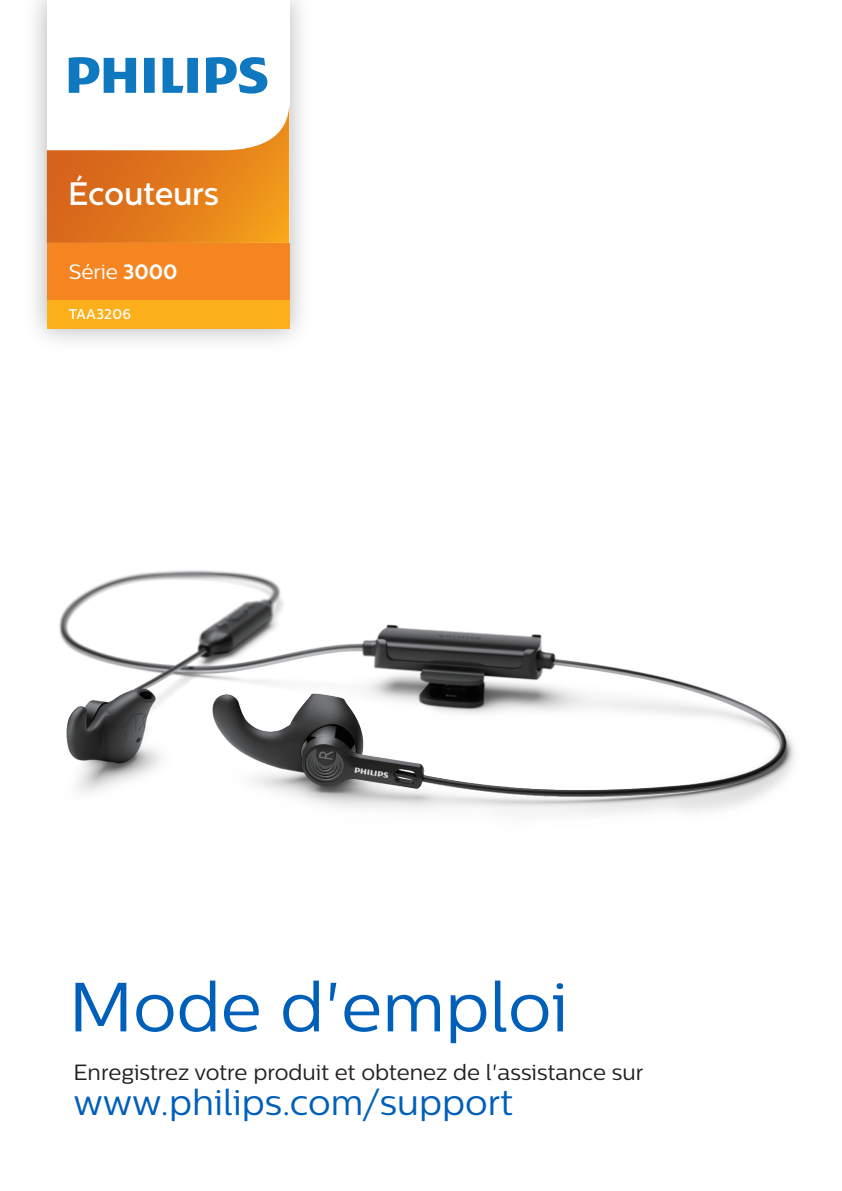
<style>
.page{position:relative;width:842px;height:1191px;background:#fff}
.page>*{position:absolute;margin:0;border:0;box-sizing:border-box;transform-origin:0 0}
.t1{font:69.4px "Centrale Sans";color:#005fb9}
.t2{font:36px "Centrale Sans";color:#005fb9}
.t3{font:500 32.4px "Centrale Sans";letter-spacing:-.01em;color:#fff}
.t4{font:22px "Centrale Sans";color:#231f20}
.t5{font:20.6px "Centrale Sans";letter-spacing:-.005em;color:#fff}
.t6{font:500 14.2px "Centrale Sans";letter-spacing:.015em;color:#fff}
.s1{font-weight:700}
</style>
<div class="page">
<img style="left:59px;top:570px;width:736px;height:244px">
<img style="left:34px;top:0;width:268px;height:341px">
<div style="left:47px;top:0;width:242px;height:329px;background:#fff"></div>
<svg style="left:47px;top:108px;width:242px;height:135px"></svg>
<svg style="left:69px;top:57px;width:198px;height:37px"></svg>
<div style="left:47px;top:243px;width:242px;height:57px;background:#f58520"></div>
<div style="left:47px;top:300px;width:242px;height:29px;background:#fbaf1b"></div>
<h3 class="t3" style="left:68px;top:175px;width:153px">Écouteurs</h3>
<p class="t5" style="left:69px;top:260px;width:110px">Série <span class="s1">3000</span></p>
<p class="t6" style="left:69px;top:306px;width:64px">TAA3206</p>
<h1 class="t1" style="left:69px;top:967px;width:501px">Mode d'emploi</h1>
<p class="t4" style="left:73px;top:1059px;width:572px">Enregistrez votre produit et obtenez de l'assistance sur</p>
<h2 class="t2" style="left:73px;top:1082px;width:441px">www.philips.com/support</h2>
</div>
